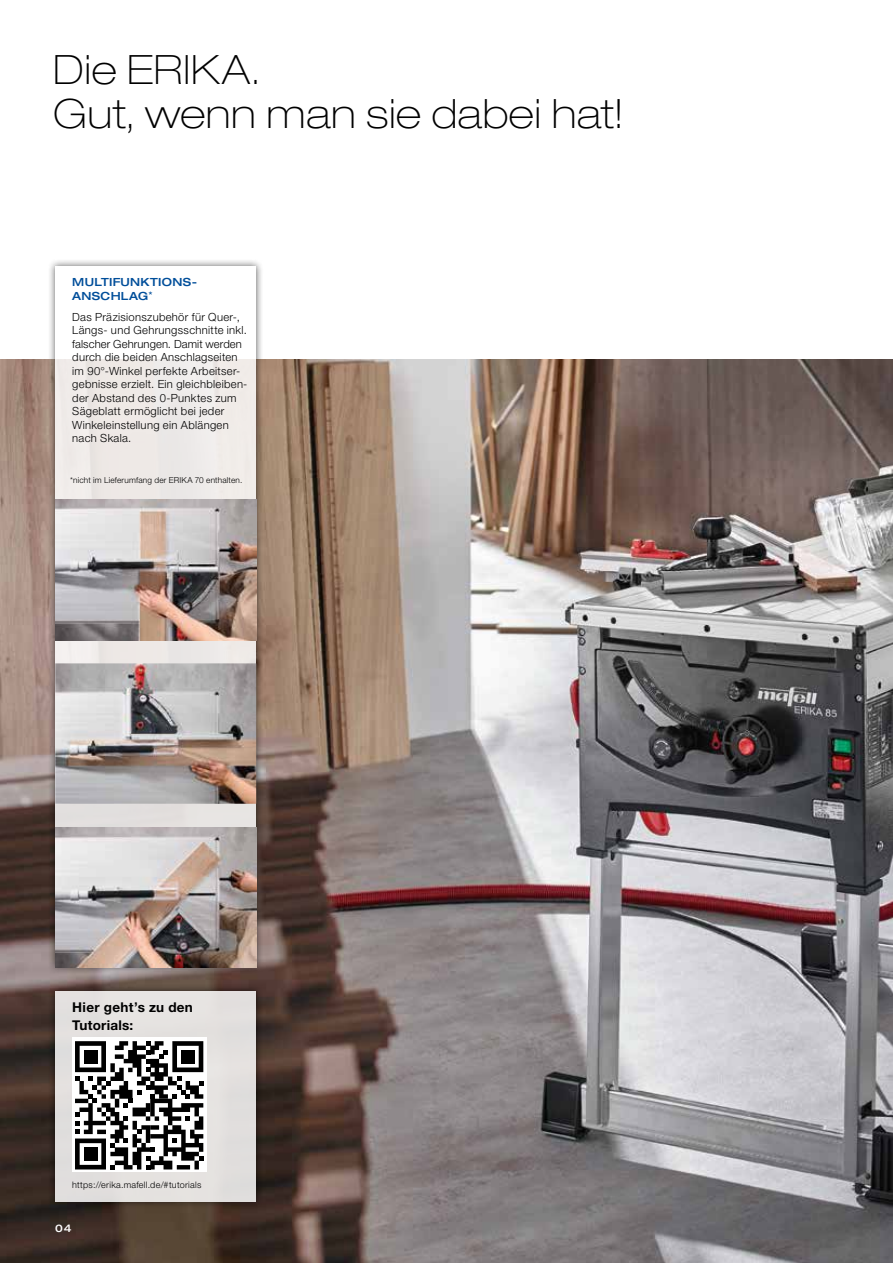
<style>
.page{position:relative;width:893px;height:1263px;background:#fff}
.page>*{position:absolute;margin:0;border:0;box-sizing:border-box;transform-origin:0 0}
.t1{font:100 expanded 40.5px/44px "Helvetica Neue LT Pro";letter-spacing:.02em;color:#000}
.t2{font:700 13.5px/18px "Helvetica Neue LT Pro";letter-spacing:.02em;color:#000}
.t3{font:300 11.25px/13.5px "Helvetica Neue LT Pro";letter-spacing:.025em;color:#000}
.t4{font:500 expanded 11.25px/13.5px "Helvetica Neue LT Pro";letter-spacing:.03em;color:#004e9a}
.t5{font:500 expanded 10.5px "Helvetica Neue LT Pro";color:#fff}
.t6{font:300 9px "Helvetica Neue LT Pro";letter-spacing:.035em;color:#000}
.t7{font:300 8.25px "Helvetica Neue LT Pro";letter-spacing:.025em;color:#000}
.s1{font-weight:400;font-size:9px}
</style>
<div class="page">
<img style="left:0;top:359px;width:893px;height:904px">
<div style="left:48px;top:983px;width:216px;height:226px;background:#000;opacity:.7"></div>
<div style="left:55px;top:991px;width:201px;height:210px;background:#e3e0de"></div>
<div style="left:48px;top:258px;width:216px;height:716px;background:#000;opacity:.7"></div>
<svg style="left:55px;top:266px;width:201px;height:561px;fill:#f0ecea"></svg>
<img style="left:55px;top:500px;width:201px;height:140px">
<img style="left:55px;top:663px;width:201px;height:141px">
<img style="left:55px;top:827px;width:201px;height:140px">
<div style="left:72px;top:1037px;width:134px;height:135px;background:#fff"></div>
<svg style="left:75px;top:1041px;width:128px;height:128px"></svg>
<div style="left:84px;top:1050px;width:13px;height:13px;background:#000"></div>
<div style="left:181px;top:1050px;width:13px;height:13px;background:#000"></div>
<div style="left:84px;top:1147px;width:13px;height:14px;background:#000"></div>
<h1 class="t1" style="left:53px;top:47px;width:572px">Die ERIKA.<br>Gut, wenn man sie dabei hat!</h1>
<p class="t4" style="left:72px;top:275px;width:126px">MULTIFUNKTIONS-<br>ANSCHLAG<span class="s1">*</span></p>
<p class="t3" style="left:72px;top:310px;width:177px">Das Präzisionszubehör für Quer-,<br>Längs- und Gehrungsschnitte inkl. falscher Gehrungen. Damit werden durch die beiden Anschlagseiten im 90°-Winkel perfekte Arbeitser&shy;gebnisse erzielt. Ein gleichbleiben&shy;der Abstand des 0-Punktes zum<br>Sägeblatt ermöglicht bei jeder<br>Winkeleinstellung ein Ablängen nach Skala.</p>
<p class="t7" style="left:70px;top:475px;width:174px">*nicht im Lieferumfang der ERIKA 70 enthalten.</p>
<p class="t2" style="left:72px;top:997px;width:122px">Hier geht’s zu den<br>Tutorials:</p>
<p class="t6" style="left:72px;top:1179px;width:131px">https://erika.mafell.de/#tutorials</p>
<p class="t5" style="left:55px;top:1222px;width:18px">04</p>
</div>
